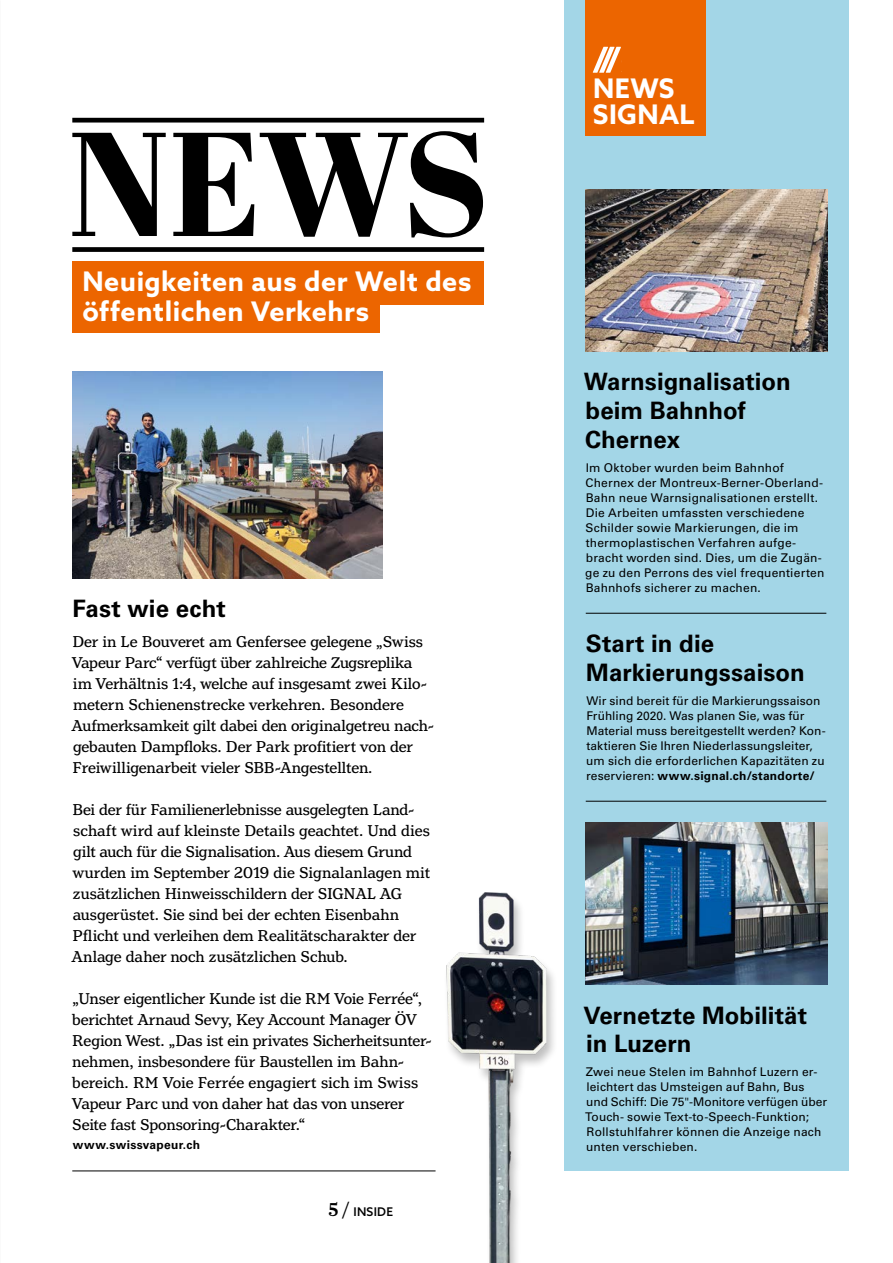
<style>
.page{position:relative;width:893px;height:1263px;background:#fff}
.page>*{position:absolute;margin:0;border:0;box-sizing:border-box;transform-origin:0 0}
.t1{font:800 147.45px "Abril Display";color:#000}
.t2{font:700 27px/26.1px "Azo Sans";letter-spacing:.02em;color:#fff}
.t3{font:700 24px/28.8px "Univers LT Std";letter-spacing:.005em;color:#000}
.t4{font:16.5px/21px "Henriette";letter-spacing:-.005em;color:#000}
.t5{font:12px/15px "Univers LT Std";letter-spacing:.015em;color:#000}
.t6{font:700 12px "Univers LT Std";letter-spacing:.025em;color:#000}
.t7{font:500 12px "Azo Sans";letter-spacing:.02em;color:#000}
.s1{font-family:"Farnham Headline";font-size:19.5px}
.s2{font-weight:700}
</style>
<div class="page">
<img style="left:72px;top:372px;width:310px;height:207px">
<div style="left:564px;top:0;width:285px;height:1170px;background:#a3d6e7"></div>
<div style="left:585px;top:0;width:121px;height:136px;background:#ec6500"></div>
<svg style="left:593px;top:47px;width:28px;height:26px"></svg>
<img style="left:585px;top:190px;width:242px;height:162px">
<img style="left:446px;top:892px;width:108px;height:371px">
<hr style="left:586px;top:613px;width:240px;height:1px;background:#000">
<hr style="left:586px;top:801px;width:240px;height:1px;background:#000">
<hr style="left:72px;top:1170px;width:364px;height:1px;background:#000">
<img style="left:586px;top:823px;width:241px;height:162px">
<div style="left:72px;top:247px;width:412px;height:5px;background:#000"></div>
<div style="left:72px;top:262px;width:412px;height:43px;background:#ec6500"></div>
<div style="left:72px;top:300px;width:307px;height:33px;background:#ec6500"></div>
<div style="left:72px;top:118px;width:412px;height:5px;background:#000"></div>
<h1 class="t1" style="left:68px;top:81px;width:423px">NEWS</h1>
<h2 class="t2" style="left:82px;top:266px;width:391px;line-height:30px">Neuigkeiten aus der Welt des öffentlichen Verkehrs</h2>
<h3 class="t3" style="left:73px;top:595px;width:155px">Fast wie echt</h3>
<p class="t4" style="left:72px;top:631px;width:364px">Der in Le Bouveret am Genfersee gelegene „Swiss Vapeur Parc“ verfügt über zahlreiche Zugsreplika im Verhältnis 1:4, welche auf insgesamt zwei Kilo&shy;metern Schienenstrecke verkehren. Besondere Aufmerksamkeit gilt dabei den originalgetreu nach&shy;gebauten Dampfloks. Der Park profitiert von der Freiwilligenarbeit vieler SBB-Angestellten.</p>
<p class="t4" style="left:72px;top:799px;width:360px">Bei der für Familienerlebnisse ausgelegten Land&shy;schaft wird auf kleinste Details geachtet. Und dies gilt auch für die Signalisation. Aus diesem Grund wurden im September 2019 die Signalanlagen mit zusätzlichen Hinweisschildern der SIGNAL AG ausgerüstet. Sie sind bei der echten Eisenbahn Pflicht und verleihen dem Realitätscharakter der Anlage daher noch zusätzlichen Schub.</p>
<p class="t4" style="left:72px;top:988px;width:361px">„Unser eigentlicher Kunde ist die RM Voie Ferrée“, berichtet Arnaud Sevy, Key Account Manager ÖV Region West. „Das ist ein privates Sicherheitsunter&shy;nehmen, insbesondere für Baustellen im Bahn&shy;bereich. RM Voie Ferrée engagiert sich im Swiss Vapeur Parc und von daher hat das von unserer Seite fast Sponsoring-Charakter.“</p>
<p class="t6" style="left:73px;top:1138px;width:129px">www.swissvapeur.ch</p>
<p class="t7" style="left:329px;top:1204px;width:66px"><span class="s1">5 /</span> INSIDE</p>
<h2 class="t2" style="left:593px;top:75px;width:103px">NEWS<br>SIGNAL</h2>
<h3 class="t3" style="left:584px;top:368px;width:208px">Warnsignalisation beim Bahnhof<br>Chernex</h3>
<p class="t5" style="left:585px;top:460px;width:241px">Im Oktober wurden beim Bahnhof Chernex der Montreux-Berner-Oberland-Bahn neue Warnsignalisationen erstellt.<br>Die Arbeiten umfassten verschiedene Schilder sowie Markierungen, die im thermoplastischen Verfahren aufge&shy;bracht worden sind. Dies, um die Zugän&shy;ge zu den Perrons des viel frequentierten Bahnhofs sicherer zu machen.</p>
<h3 class="t3" style="left:586px;top:630px;width:220px">Start in die<br>Markierungssaison</h3>
<p class="t5" style="left:586px;top:693px;width:241px">Wir sind bereit für die Markierungssaison Frühling 2020. Was planen Sie, was für Material muss bereitgestellt werden? Kon&shy;taktieren Sie Ihren Niederlassungsleiter, um sich die erforderlichen Kapazitäten zu reservieren: <span class="s2">www.signal.ch/standorte/</span></p>
<h3 class="t3" style="left:583px;top:1001px;width:225px">Vernetzte Mobilität in Luzern</h3>
<p class="t5" style="left:585px;top:1064px;width:243px">Zwei neue Stelen im Bahnhof Luzern er&shy;leichtert das Umsteigen auf Bahn, Bus und Schiff: Die 75"-Monitore verfügen über Touch- sowie Text-to-Speech-Funktion; Rollstuhlfahrer können die Anzeige nach unten verschieben.</p>
</div>
